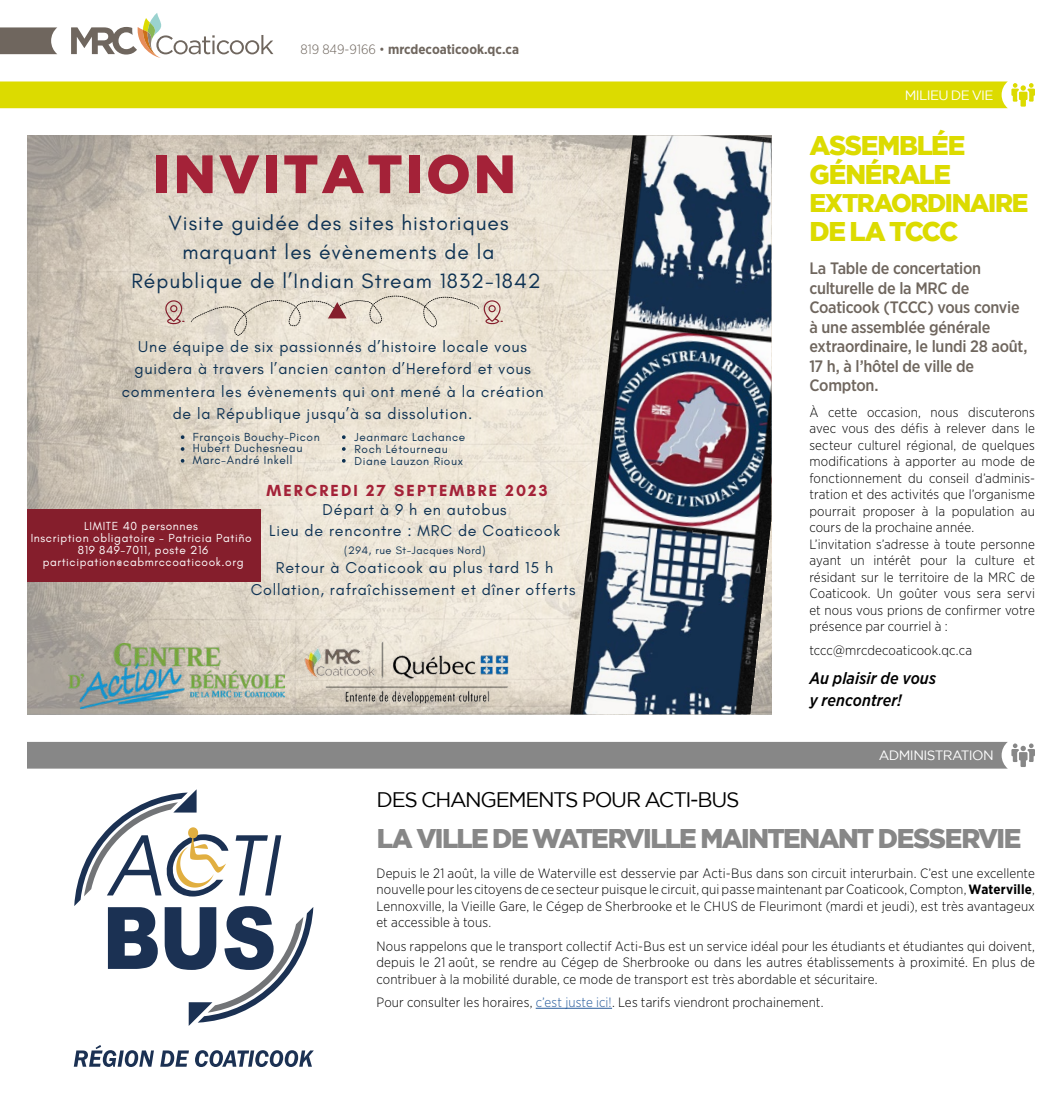
<style>
.page{position:relative;width:1062px;height:1104px;background:#fff}
.page>*{position:absolute;margin:0;border:0;box-sizing:border-box;transform-origin:0 0}
.t1{font:900 53.85px "Gotham";letter-spacing:.055em;color:#a42238}
.t2{font:900 27px "Gotham";letter-spacing:-.065em;color:#878787}
.t3{font:900 27px/28.5px "Gotham";letter-spacing:-.05em;color:#dcdb00}
.t4{font:900 25.5px "Gotham";letter-spacing:-.055em;color:#dcdb00}
.t5{font:21.15px/29.2px "Glacial Indifference";letter-spacing:.05em;color:#0e3253;text-align:center}
.t6{font:21px "Gotham";letter-spacing:-.06em;color:#000}
.t7{font:500 16.5px/19.5px "Gotham Narrow";letter-spacing:-.015em;color:#6f665e}
.t8{font:italic 500 16.5px/22.5px "Gotham Narrow";letter-spacing:.005em;color:#000}
.t9{font:700 16.35px "Glacial Indifference";letter-spacing:.13em;color:#a42238}
.t10{font:16.05px/21.8px "Glacial Indifference";letter-spacing:.05em;color:#0e3253;text-align:center}
.t11{font:300 13.5px/16.5px "Gotham Narrow";letter-spacing:.01em;color:#000;text-align:justify}
.t12{font:700 13.5px "Gotham Narrow";color:#6f665e}
.t13{font:13.5px "Gotham";letter-spacing:-.045em;color:#fff}
.t14{font:11.85px/11.9px "Glacial Indifference";letter-spacing:.05em;color:#fff;text-align:center}
.t15{font:11.85px/11.9px "Glacial Indifference";letter-spacing:.05em;color:#0e3253}
.t16{font:10.95px "Glacial Indifference";letter-spacing:.05em;color:#0e3253}
.s1{font-weight:300}
.s2{font-weight:700}
.s3{color:#275b9b}
</style>
<div class="page">
<svg style="left:71px;top:13px;width:202px;height:45px"></svg>
<svg style="left:0;top:27px;width:57px;height:27px;background:#7b736b"></svg>
<div style="left:0;top:81px;width:1035px;height:27px;background:#dcdb00"></div>
<img style="left:27px;top:135px;width:543px;height:579px">
<img style="left:570px;top:135px;width:201px;height:579px">
<svg style="left:165px;top:300px;width:20px;height:24px"></svg>
<svg style="left:191px;top:295px;width:312px;height:41px;background:#e2d8ca"></svg>
<div style="left:27px;top:509px;width:234px;height:72px;background:#851e2c"></div>
<img style="left:69px;top:643px;width:216px;height:65px">
<img style="left:296px;top:638px;width:223px;height:72px">
<svg style="left:181px;top:435px;width:3px;height:4px"></svg>
<svg style="left:342px;top:435px;width:4px;height:4px"></svg>
<svg style="left:342px;top:447px;width:4px;height:3px"></svg>
<svg style="left:342px;top:459px;width:4px;height:3px"></svg>
<hr style="left:536px;top:1007px;width:76px;height:1px;background:#275b9b">
<div style="left:27px;top:741px;width:1008px;height:27px;background:#878787"></div>
<svg style="left:74px;top:1045px;width:80px;height:21px"></svg>
<svg style="left:160px;top:1050px;width:29px;height:16px"></svg>
<svg style="left:195px;top:1050px;width:119px;height:16px"></svg>
<svg style="left:74px;top:789px;width:239px;height:236px"></svg>
<p class="t12" style="left:300px;top:41px;width:220px"><span class="s1">819 849-9166 •</span> mrcdecoaticook.qc.ca</p>
<h1 class="t1" style="left:153px;top:143px;width:364px">INVITATION</h1>
<h3 class="t5" style="left:131px;top:208px;width:411px">Visite guidée des sites historiques marquant les évènements de la<br>République de l’Indian Stream 1832-1842</h3>
<p class="t10" style="left:138px;top:336px;width:390px">Une équipe de six passionnés d’histoire locale vous</p>
<p class="t10" style="left:134px;top:358px;width:398px">guidera à travers l’ancien canton d’Hereford et vous</p>
<p class="t10" style="left:122px;top:380px;width:423px">commentera les évènements qui ont mené à la création</p>
<p class="t10" style="left:173px;top:402px;width:301px">de la République jusqu’à sa dissolution.</p>
<p class="t15" style="left:193px;top:430px;width:128px">François Bouchy-Picon<br>Hubert Duchesneau<br>Marc-André Inkell</p>
<p class="t15" style="left:355px;top:431px;width:112px">Jeanmarc Lachance<br>Roch Létourneau<br>Diane Lauzon Rioux</p>
<p class="t9" style="left:266px;top:480px;width:283px">MERCREDI 27 SEPTEMBRE 2023</p>
<p class="t10" style="left:269px;top:498px;width:292px">Départ à 9 h en autobus<br>Lieu de rencontre : MRC de Coaticook</p>
<p class="t16" style="left:344px;top:543px;width:143px">(294, rue St-Jacques Nord)</p>
<p class="t10" style="left:251px;top:557px;width:326px">Retour à Coaticook au plus tard 15 h<br>Collation, rafraîchissement et dîner offerts</p>
<p class="t14" style="left:31px;top:520px;width:222px">LIMITE 40 personnes<br>Inscription obligatoire - Patricia Patiño<br>819 849-7011, poste 216 participation@cabmrccoaticook.org</p>
<p class="t13" style="left:905px;top:87px;width:90px">MILIEU DE VIE</p>
<h2 class="t3" style="left:810px;top:131px;width:157px">ASSEMBLÉE<br>GÉNÉRALE</h2>
<h3 class="t4" style="left:810px;top:188px;width:220px">EXTRAORDINAIRE</h3>
<h2 class="t3" style="left:810px;top:216px;width:150px">DE LA TCCC</h2>
<p class="t7" style="left:809px;top:258px;width:220px">La Table de concertation culturelle de la MRC de<br>Coaticook (TCCC) vous convie à une assemblée générale extraordinaire, le lundi 28 août,<br>17 h, à l’hôtel de ville de<br>Compton.</p>
<p class="t11" style="left:809px;top:403px;width:227px;text-align:left">À cette occasion, nous discuterons avec vous des défis à relever dans le secteur culturel régional, de quelques modifications à apporter au mode de fonctionnement du conseil d’adminis&shy;tration et des activités que l’organisme pourrait proposer à la population au cours de la prochaine année.<br>L’invitation s’adresse à toute personne ayant un intérêt pour la culture et résidant sur le territoire de la MRC de Coaticook. Un goûter vous sera servi et nous vous prions de confirmer votre présence par courriel à :</p>
<p class="t11" style="left:809px;top:641px;width:164px">tccc@mrcdecoaticook.qc.ca</p>
<p class="t8" style="left:809px;top:666px;width:128px">Au plaisir de vous y rencontrer!</p>
<p class="t13" style="left:879px;top:747px;width:116px">ADMINISTRATION</p>
<h3 class="t6" style="left:377px;top:788px;width:364px">DES CHANGEMENTS POUR ACTI-BUS</h3>
<h2 class="t2" style="left:377px;top:822px;width:646px">LA VILLE DE WATERVILLE MAINTENANT DESSERVIE</h2>
<p class="t11" style="left:376px;top:864px;width:660px">Depuis le 21 août, la ville de Waterville est desservie par Acti-Bus dans son circuit interurbain. C’est une excellente nouvelle pour les citoyens de ce secteur puisque le circuit, qui passe maintenant par Coaticook, Compton, <span class="s2">Waterville</span>, Lennoxville, la Vieille Gare, le Cégep de Sherbrooke et le CHUS de Fleurimont (mardi et jeudi), est très avantageux et accessible à tous.</p>
<p class="t11" style="left:376px;top:937px;width:660px">Nous rappelons que le transport collectif Acti-Bus est un service idéal pour les étudiants et étudiantes qui doivent, depuis le 21 août, se rendre au Cégep de Sherbrooke ou dans les autres établissements à proximité. En plus de contribuer à la mobilité durable, ce mode de transport est très abordable et sécuritaire.</p>
<p class="t11" style="left:376px;top:993px;width:448px">Pour consulter les horaires, <span class="s3">c’est juste ici!</span>. Les tarifs viendront prochainement.</p>
</div>
